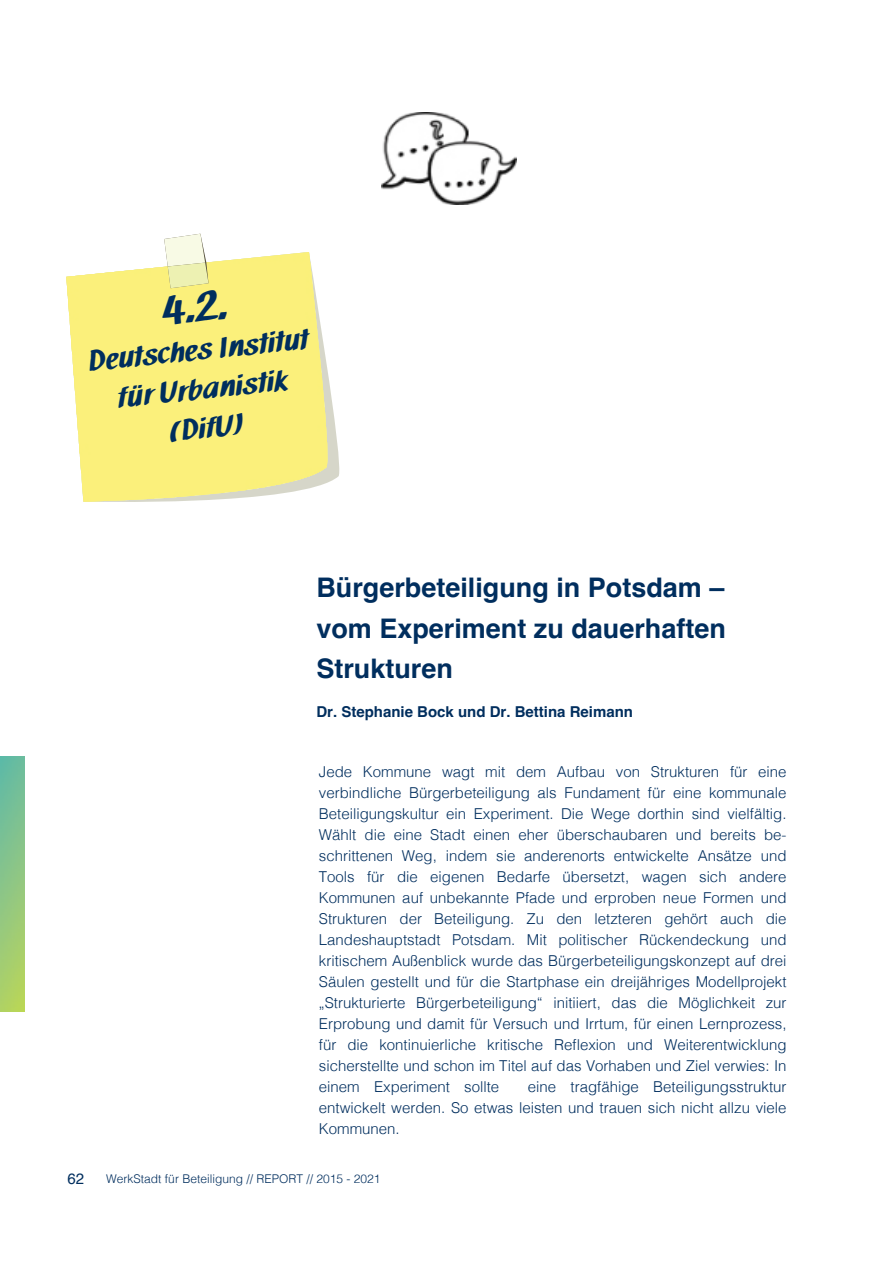
<style>
.page{position:relative;width:893px;height:1263px;background:#fff}
.page>*{position:absolute;margin:0;border:0;box-sizing:border-box;transform-origin:0 0}
.t1{font:40.5px "Neuland Font 2017";color:#002e5e}
.t2{font:30px/39px "Neuland Font 2017";color:#002e5e;text-align:center}
.t3{font:700 27px/40.5px "Helvetica";color:#002e5e;text-align:justify}
.t4{font:300 15px/21px "Helvetica";color:#002e5e;text-align:justify}
.t5{font:700 15px "Helvetica";color:#002e5e}
.t6{font:15px "Helvetica";color:#002e5e}
.t7{font:300 12px "Helvetica";color:#002e5e}
</style>
<div class="page">
<img style="left:0;top:756px;width:24px;height:255px">
<svg style="left:327px;top:368px;width:13px;height:115px"></svg>
<img style="left:66px;top:252px;width:261px;height:250px">
<svg style="left:164px;top:234px;width:44px;height:54px"></svg>
<img style="left:381px;top:112px;width:135px;height:92px">
<h1 class="t1" style="left:160px;top:295px;width:68px;rotate:-6deg">4.2.</h1>
<h2 class="t2" style="left:87px;top:345px;width:222px;rotate:-6deg">Deutsches Institut für Urbanistik (DifU)</h2>
<h3 class="t3" style="left:316px;top:569px;width:411px">Bürgerbeteiligung in Potsdam – vom Experiment zu dauerhaften Strukturen</h3>
<p class="t5" style="left:316px;top:706px;width:318px">Dr. Stephanie Bock und Dr. Bettina Reimann</p>
<p class="t4" style="left:319px;top:763px;width:469px">Jede Kommune wagt mit dem Aufbau von Strukturen für eine verbindliche Bürgerbeteiligung als Fundament für eine kommunale Beteiligungskultur ein Experiment. Die Wege dorthin sind vielfältig.<br>Wählt die eine Stadt einen eher überschaubaren und bereits be‐ schrittenen Weg, indem sie anderenorts entwickelte Ansätze und Tools für die eigenen Bedarfe übersetzt, wagen sich andere Kommunen auf unbekannte Pfade und erproben neue Formen und Strukturen der Beteiligung. Zu den letzteren gehört auch die Landeshauptstadt Potsdam. Mit politischer Rückendeckung und kritischem Außenblick wurde das Bürgerbeteiligungskonzept auf drei Säulen gestellt und für die Startphase ein dreĳähriges Modellprojekt „Strukturierte Bürgerbeteiligung“ initiiert, das die Möglichkeit zur Erprobung und damit für Versuch und Irrtum, für einen Lernprozess, für die kontinuierliche kritische Reflexion und Weiterentwicklung sicherstellte und schon im Titel auf das Vorhaben und Ziel verwies: In einem Experiment sollte</p>
<p class="t4" style="left:319px;top:1078px;width:469px;text-indent:209px">eine tragfähige Beteiligungsstruktur entwickelt werden. So etwas leisten und trauen sich nicht allzu viele Kommunen.</p>
<p class="t6" style="left:68px;top:1172px;width:18px">62</p>
<p class="t7" style="left:106px;top:1174px;width:276px">WerkStadt für Beteiligung // REPORT // 2015 - 2021</p>
</div>
